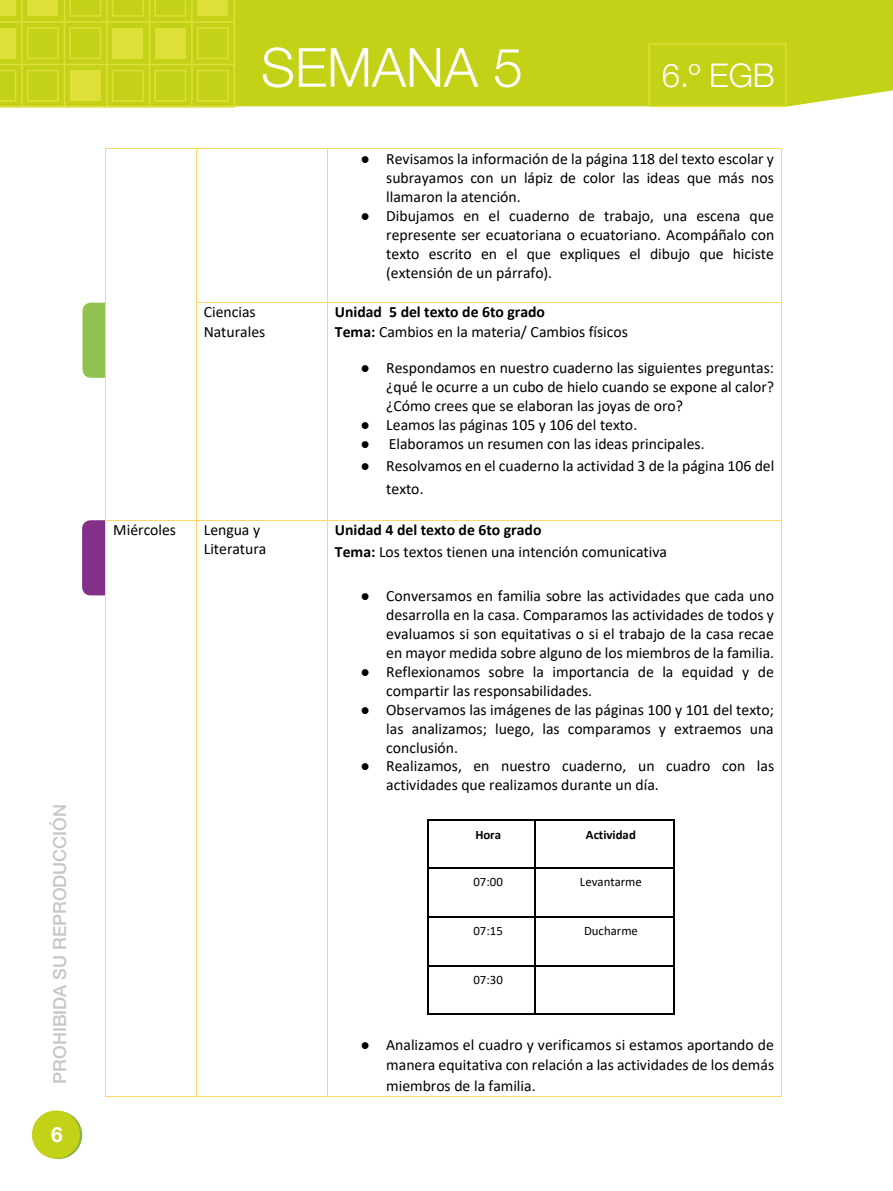
<style>
.page{position:relative;width:893px;height:1191px;background:#fff}
.page>*{position:absolute;margin:0;border:0;box-sizing:border-box;transform-origin:0 0}
.t1{font:300 54px "Helvetica Neue LT Std";color:#fff}
.t2{font:300 32.7px "Helvetica Neue LT Std";color:#fff}
.t3{font:700 21px "Helvetica Neue LT Std";color:#fff}
.t4{font:500 18px "Helvetica Neue LT Std";color:#c6c6c6}
.t5{font:15.75px/19.2px "Calibri";color:#000}
.t6{font:12.9px "Calibri";color:#000}
.t7{font:700 12.9px "Calibri";letter-spacing:-.005em;color:#000}
.s1{font-weight:700}
</style>
<div class="page">
<div style="left:235px;top:0;width:658px;height:106px;background:#c3d217"></div>
<svg style="left:34px;top:1111px;width:48px;height:48px"></svg>
<div style="left:32px;top:1110px;width:48px;height:48px;background:#c3d217;border-radius:50%"></div>
<svg style="left:0;top:0;width:235px;height:108px;background:#ccd623"></svg>
<svg style="left:648px;top:43px;width:139px;height:64px;background:#c4d219"></svg>
<div style="left:82px;top:303px;width:42px;height:75px;background:#91c251;border-radius:9px"></div>
<div style="left:106px;top:299px;width:31px;height:80px;background:#fff"></div>
<div style="left:82px;top:520px;width:41px;height:75px;background:#833089;border-radius:9px"></div>
<div style="left:105px;top:520px;width:32px;height:77px;background:#fff"></div>
<hr style="left:106px;top:148px;width:90px;height:1px;background:#ffd965">
<hr style="left:196px;top:148px;width:131px;height:1px;background:#ffd965">
<hr style="left:328px;top:148px;width:453px;height:1px;background:#ffd965">
<hr style="left:105px;top:149px;width:1px;height:153px;background:#ffd965">
<hr style="left:196px;top:149px;width:1px;height:153px;background:#ffd965">
<hr style="left:327px;top:149px;width:1px;height:153px;background:#ffd965">
<hr style="left:781px;top:149px;width:1px;height:153px;background:#ffd965">
<hr style="left:196px;top:302px;width:131px;height:1px;background:#ffd965">
<hr style="left:328px;top:302px;width:453px;height:1px;background:#ffd965">
<hr style="left:105px;top:302px;width:1px;height:218px;background:#ffd965">
<hr style="left:196px;top:302px;width:1px;height:218px;background:#ffd965">
<hr style="left:327px;top:302px;width:1px;height:218px;background:#ffd965">
<hr style="left:781px;top:302px;width:1px;height:218px;background:#ffd965">
<hr style="left:429px;top:819px;width:106px;height:1px;background:#000">
<hr style="left:536px;top:819px;width:138px;height:1px;background:#000">
<hr style="left:428px;top:827px;width:1px;height:40px;background:#000">
<hr style="left:535px;top:827px;width:1px;height:40px;background:#000">
<hr style="left:674px;top:827px;width:1px;height:40px;background:#000">
<hr style="left:429px;top:867px;width:106px;height:1px;background:#000">
<hr style="left:536px;top:867px;width:138px;height:1px;background:#000">
<hr style="left:428px;top:874px;width:1px;height:42px;background:#000">
<hr style="left:535px;top:874px;width:1px;height:42px;background:#000">
<hr style="left:674px;top:874px;width:1px;height:42px;background:#000">
<hr style="left:429px;top:916px;width:106px;height:1px;background:#000">
<hr style="left:536px;top:916px;width:138px;height:1px;background:#000">
<hr style="left:428px;top:923px;width:1px;height:42px;background:#000">
<hr style="left:535px;top:923px;width:1px;height:42px;background:#000">
<hr style="left:674px;top:923px;width:1px;height:42px;background:#000">
<hr style="left:429px;top:965px;width:106px;height:1px;background:#000">
<hr style="left:536px;top:965px;width:138px;height:1px;background:#000">
<hr style="left:428px;top:972px;width:1px;height:41px;background:#000">
<hr style="left:429px;top:1013px;width:106px;height:2px;background:#000">
<hr style="left:535px;top:972px;width:1px;height:41px;background:#000">
<hr style="left:536px;top:1013px;width:138px;height:2px;background:#000">
<hr style="left:674px;top:972px;width:1px;height:41px;background:#000">
<hr style="left:106px;top:520px;width:90px;height:1px;background:#ffd965">
<hr style="left:196px;top:520px;width:131px;height:1px;background:#ffd965">
<hr style="left:328px;top:520px;width:453px;height:1px;background:#ffd965">
<hr style="left:105px;top:520px;width:1px;height:576px;background:#ffd965">
<hr style="left:106px;top:1096px;width:90px;height:1px;background:#ffd965">
<hr style="left:196px;top:520px;width:1px;height:576px;background:#ffd965">
<hr style="left:196px;top:1096px;width:131px;height:1px;background:#ffd965">
<hr style="left:327px;top:520px;width:1px;height:576px;background:#ffd965">
<hr style="left:328px;top:1096px;width:453px;height:1px;background:#ffd965">
<hr style="left:781px;top:520px;width:1px;height:576px;background:#ffd965">
<p class="t4" style="left:49px;top:1083px;width:281px;rotate:-90deg">PROHIBIDA SU REPRODUCCIÓN</p>
<h3 class="t3" style="left:51px;top:1121px;width:13px">6</h3>
<h1 class="t1" style="left:261px;top:34px;width:264px">SEMANA 5</h1>
<h2 class="t2" style="left:662px;top:55px;width:114px">6.º EGB</h2>
<p class="t5" style="left:386px;top:148px;width:389px;text-align:justify;text-indent:-26px">● Revisamos la información de la página 118 del texto escolar y subrayamos con un lápiz de color las ideas que más nos llamaron la atención.</p>
<p class="t5" style="left:386px;top:206px;width:390px;text-align:justify;text-indent:-26px">● Dibujamos en el cuaderno de trabajo, una escena que represente ser ecuatoriana o ecuatoriano. Acompáñalo con texto escrito en el que expliques el dibujo que hiciste (extensión de un párrafo).</p>
<p class="t5" style="left:204px;top:302px;width:63px">Ciencias<br>Naturales</p>
<p class="t5" style="left:335px;top:302px;width:294px"><span class="s1">Unidad 5 del texto de 6to grado<br>Tema:</span> Cambios en la materia/ Cambios físicos</p>
<p class="t5" style="left:386px;top:358px;width:389px;text-align:justify;text-indent:-26px">● Respondamos en nuestro cuaderno las siguientes preguntas: ¿qué le ocurre a un cubo de hielo cuando se expone al calor? ¿Cómo crees que se elaboran las joyas de oro?</p>
<p class="t5" style="left:361px;top:415px;width:278px">● Leamos las páginas 105 y 106 del texto.</p>
<p class="t5" style="left:361px;top:434px;width:346px">● Elaboramos un resumen con las ideas principales.</p>
<p class="t5" style="left:386px;top:455px;width:390px;line-height:22px;text-indent:-26px">● Resolvamos en el cuaderno la actividad 3 de la página 106 del texto.</p>
<p class="t5" style="left:113px;top:520px;width:64px">Miércoles</p>
<p class="t5" style="left:204px;top:520px;width:64px">Lengua y<br>Literatura</p>
<p class="t5" style="left:335px;top:518px;width:334px;line-height:22px"><span class="s1">Unidad 4 del texto de 6to grado<br>Tema:</span> Los textos tienen una intención comunicativa</p>
<p class="t5" style="left:386px;top:586px;width:389px;text-align:justify;text-indent:-26px">● Conversamos en familia sobre las actividades que cada uno desarrolla en la casa. Comparamos las actividades de todos y evaluamos si son equitativas o si el trabajo de la casa recae en mayor medida sobre alguno de los miembros de la familia.</p>
<p class="t5" style="left:386px;top:662px;width:389px;line-height:18.8px;text-indent:-26px">● Reflexionamos sobre la importancia de la equidad y de compartir las responsabilidades.</p>
<p class="t5" style="left:386px;top:699px;width:389px;text-align:justify;text-indent:-26px">● Observamos las imágenes de las páginas 100 y 101 del texto; las analizamos; luego, las comparamos y extraemos una conclusión.</p>
<p class="t5" style="left:386px;top:756px;width:390px;line-height:18.8px;text-indent:-26px">● Realizamos, en nuestro cuaderno, un cuadro con las actividades que realizamos durante un día.</p>
<p class="t7" style="left:475px;top:826px;width:27px">Hora</p>
<p class="t7" style="left:586px;top:826px;width:51px">Actividad</p>
<p class="t6" style="left:473px;top:873px;width:31px">07:00</p>
<p class="t6" style="left:580px;top:873px;width:63px">Levantarme</p>
<p class="t6" style="left:473px;top:922px;width:31px">07:15</p>
<p class="t6" style="left:584px;top:922px;width:55px">Ducharme</p>
<p class="t6" style="left:473px;top:970px;width:31px">07:30</p>
<p class="t5" style="left:386px;top:1034px;width:389px;line-height:20.2px;text-align:justify;text-indent:-26px">● Analizamos el cuadro y verificamos si estamos aportando de manera equitativa con relación a las actividades de los demás miembros de la familia.</p>
</div>
